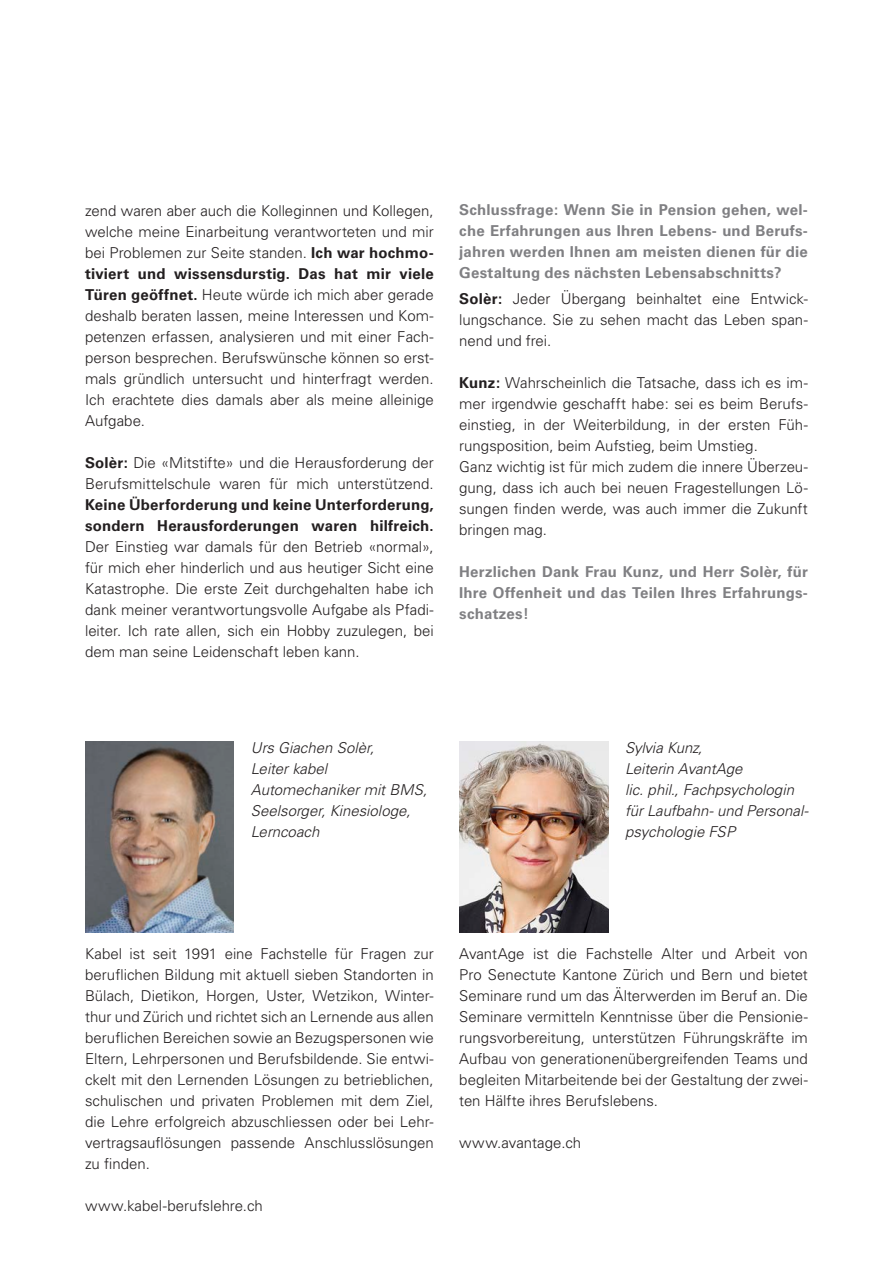
<style>
.page{position:relative;width:893px;height:1263px;background:#fff}
.page>*{position:absolute;margin:0;border:0;box-sizing:border-box;transform-origin:0 0}
.text{font:300 15px/21px "Univers";color:#231f20;text-align:justify}
.Interview_Frage{font:700 15px/21px "Univers";letter-spacing:.015em;color:#808083;text-align:justify}
.namen_kursiv_spalten{font:italic 300 15px/21px "Univers";color:#231f20}
.s1{font-weight:700}
</style>
<div class="page">
<img style="left:85px;top:741px;width:149px;height:192px">
<img style="left:459px;top:741px;width:149px;height:192px">
<p class="text" style="left:85px;top:200px;width:350px">zend waren aber auch die Kolleginnen und Kollegen, welche meine Einarbeitung verantworteten und mir bei Problemen zur Seite standen. <span class="s1">Ich war hochmo&shy;tiviert und wissensdurstig. Das hat mir viele Türen geöffnet.</span> Heute würde ich mich aber gerade deshalb beraten lassen, meine Interessen und Kom&shy;petenzen erfassen, analysieren und mit einer Fach&shy;person besprechen. Berufswünsche können so erst&shy;mals gründlich untersucht und hinterfragt werden.<br>Ich erachtete dies damals aber als meine alleinige Aufgabe.</p>
<p class="text" style="left:85px;top:452px;width:350px"><span class="s1">Solèr:</span> Die «Mitstifte» und die Herausforderung der Berufsmittelschule waren für mich unterstützend.<br><span class="s1">Keine Überforderung und keine Unterforderung, sondern Herausforderungen waren hilfreich.<br></span>Der Einstieg war damals für den Betrieb «normal», für mich eher hinderlich und aus heutiger Sicht eine Katastrophe. Die erste Zeit durchgehalten habe ich dank meiner verantwortungsvolle Aufgabe als Pfadi&shy;leiter. Ich rate allen, sich ein Hobby zuzulegen, bei dem man seine Leidenschaft leben kann.</p>
<p class="Interview_Frage" style="left:459px;top:200px;width:350px">Schlussfrage: Wenn Sie in Pension gehen, wel&shy;che Erfahrungen aus Ihren Lebens- und Berufs&shy;jahren werden Ihnen am meisten dienen für die Gestaltung des nächsten Lebensabschnitts?</p>
<p class="text" style="left:459px;top:288px;width:350px"><span class="s1">Solèr:</span> Jeder Übergang beinhaltet eine Entwick&shy;lungschance. Sie zu sehen macht das Leben span&shy;nend und frei.</p>
<p class="text" style="left:459px;top:372px;width:350px"><span class="s1">Kunz:</span> Wahrscheinlich die Tatsache, dass ich es im&shy;mer irgendwie geschafft habe: sei es beim Berufs&shy;einstieg, in der Weiterbildung, in der ersten Füh&shy;rungsposition, beim Aufstieg, beim Umstieg.</p>
<p class="text" style="left:459px;top:456px;width:350px">Ganz wichtig ist für mich zudem die innere Überzeu&shy;gung, dass ich auch bei neuen Fragestellungen Lö&shy;sungen finden werde, was auch immer die Zukunft bringen mag.</p>
<p class="Interview_Frage" style="left:459px;top:561px;width:350px">Herzlichen Dank Frau Kunz, und Herr Solèr, für Ihre Offenheit und das Teilen Ihres Erfahrungs&shy;schatzes!</p>
<p class="namen_kursiv_spalten" style="left:251px;top:737px;width:125px">Urs Giachen Solèr,<br>Leiter kabel</p>
<p class="namen_kursiv_spalten" style="left:251px;top:779px;width:178px">Automechaniker mit BMS,<br>Seelsorger, Kinesiologe,<br>Lerncoach</p>
<p class="namen_kursiv_spalten" style="left:625px;top:737px;width:119px">Sylvia Kunz,<br>Leiterin AvantAge</p>
<p class="namen_kursiv_spalten" style="left:625px;top:779px;width:185px">lic. phil., Fachpsychologin für Laufbahn- und Personal&shy;psychologie FSP</p>
<p class="text" style="left:85px;top:943px;width:350px">Kabel ist seit 1991 eine Fachstelle für Fragen zur beruflichen Bildung mit aktuell sieben Standorten in Bülach, Dietikon, Horgen, Uster, Wetzikon, Winter&shy;thur und Zürich und richtet sich an Lernende aus allen beruflichen Bereichen sowie an Bezugspersonen wie Eltern, Lehrpersonen und Berufsbildende. Sie entwi&shy;ckelt mit den Lernenden Lösungen zu betrieblichen, schulischen und privaten Problemen mit dem Ziel, die Lehre erfolgreich abzuschliessen oder bei Lehr&shy;vertragsauflösungen passende Anschlusslösungen zu finden.</p>
<p class="text" style="left:85px;top:1195px;width:179px">www.kabel-berufslehre.ch</p>
<p class="text" style="left:459px;top:943px;width:350px">AvantAge ist die Fachstelle Alter und Arbeit von Pro Senectute Kantone Zürich und Bern und bietet Seminare rund um das Älterwerden im Beruf an. Die Seminare vermitteln Kenntnisse über die Pensionie&shy;rungsvorbereitung, unterstützen Führungskräfte im Aufbau von generationenübergreifenden Teams und begleiten Mitarbeitende bei der Gestaltung der zwei&shy;ten Hälfte ihres Berufslebens.</p>
<p class="text" style="left:459px;top:1132px;width:124px">www.avantage.ch</p>
</div>
